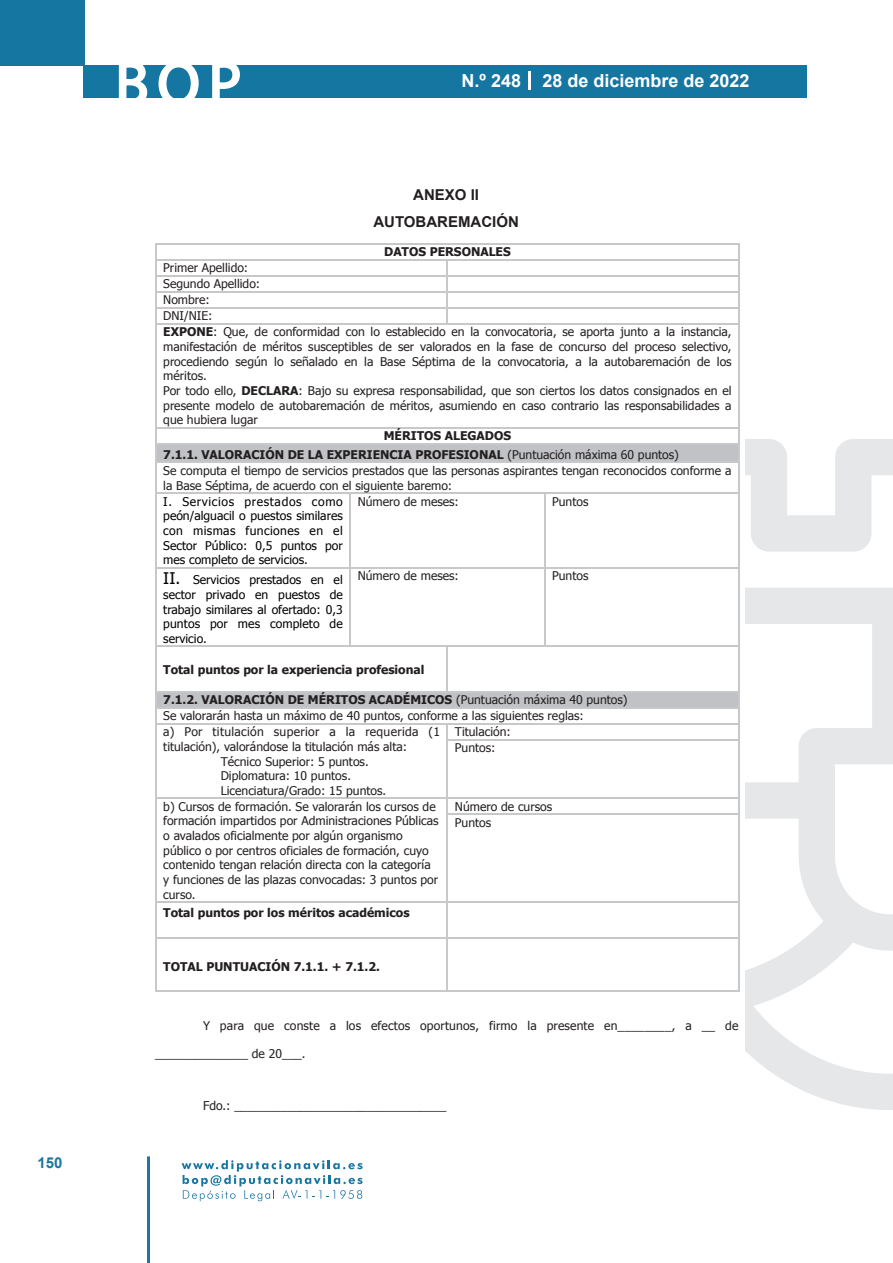
<style>
.page{position:relative;width:893px;height:1263px;background:#fff}
.page>*{position:absolute;margin:0;border:0;box-sizing:border-box;transform-origin:0 0}
.t1{font:500 61.5px "Avant Garde";color:#fff}
.t2{font:700 18px "Arial";color:#fff}
.t3{font:700 15px/27.3px "Arial";color:#231f20;text-align:center}
.t4{font:700 15px "Arial";color:#1d76a4}
.t5{font:12.15px "Tahoma";color:#231f20}
.t6{font:12px/14.7px "Tahoma";color:#231f20}
.t7{font:12px/14.7px "Tahoma";color:#000;text-align:justify}
.t8{font:700 12px/18.6px "Tahoma";color:#231f20}
.s1{font-weight:700}
.s2{font-weight:400}
.s3{font-size:16.05px}
</style>
<div class="page">
<div style="left:0;top:0;width:85px;height:65px;background:#1676a2"></div>
<div style="left:84px;top:65px;width:723px;height:33px;background:#1676a2"></div>
<svg style="left:118px;top:65px;width:30px;height:33px"></svg>
<svg style="left:158px;top:65px;width:41px;height:33px"></svg>
<svg style="left:212px;top:65px;width:28px;height:33px"></svg>
<svg style="left:182px;top:1160px;width:181px;height:41px"></svg>
<hr style="left:147px;top:1156px;width:3px;height:107px;background:#1d76a4">
<svg style="left:529px;top:71px;width:2px;height:19px"></svg>
<svg style="left:745px;top:439px;width:148px;height:671px"></svg>
<hr style="left:157px;top:243px;width:581px;height:1px;background:#c7c8ca">
<hr style="left:157px;top:259px;width:290px;height:1px;background:#c7c8ca">
<hr style="left:448px;top:259px;width:290px;height:1px;background:#c7c8ca">
<hr style="left:157px;top:275px;width:290px;height:1px;background:#c7c8ca">
<hr style="left:448px;top:275px;width:290px;height:1px;background:#c7c8ca">
<hr style="left:157px;top:291px;width:290px;height:1px;background:#c7c8ca">
<hr style="left:448px;top:291px;width:290px;height:1px;background:#c7c8ca">
<svg style="left:155px;top:243px;width:2px;height:80px"></svg>
<hr style="left:157px;top:307px;width:290px;height:1px;background:#c7c8ca">
<svg style="left:447px;top:259px;width:1px;height:64px"></svg>
<hr style="left:448px;top:307px;width:290px;height:1px;background:#c7c8ca">
<svg style="left:738px;top:243px;width:2px;height:80px"></svg>
<hr style="left:155px;top:323px;width:2px;height:105px;background:#c7c8ca">
<hr style="left:157px;top:323px;width:581px;height:1px;background:#c7c8ca">
<hr style="left:738px;top:323px;width:2px;height:105px;background:#c7c8ca">
<svg style="left:155px;top:428px;width:2px;height:15px"></svg>
<hr style="left:157px;top:427px;width:581px;height:1px;background:#c7c8ca">
<svg style="left:738px;top:428px;width:2px;height:15px"></svg>
<div style="left:157px;top:444px;width:581px;height:18px;background:#c0c2c5"></div>
<hr style="left:155px;top:443px;width:2px;height:20px;background:#c7c8ca">
<hr style="left:157px;top:443px;width:581px;height:1px;background:#c7c8ca">
<hr style="left:738px;top:443px;width:2px;height:20px;background:#c7c8ca">
<hr style="left:155px;top:462px;width:2px;height:32px;background:#c7c8ca">
<hr style="left:157px;top:462px;width:581px;height:1px;background:#c7c8ca">
<hr style="left:738px;top:462px;width:2px;height:32px;background:#c7c8ca">
<hr style="left:155px;top:492px;width:2px;height:76px;background:#c7c8ca">
<hr style="left:157px;top:492px;width:193px;height:2px;background:#c7c8ca">
<hr style="left:350px;top:492px;width:1px;height:76px;background:#c7c8ca">
<hr style="left:351px;top:492px;width:193px;height:2px;background:#c7c8ca">
<hr style="left:544px;top:492px;width:1px;height:76px;background:#c7c8ca">
<hr style="left:545px;top:492px;width:193px;height:2px;background:#c7c8ca">
<hr style="left:738px;top:492px;width:2px;height:76px;background:#c7c8ca">
<hr style="left:155px;top:567px;width:2px;height:80px;background:#c7c8ca">
<hr style="left:157px;top:567px;width:193px;height:1px;background:#c7c8ca">
<hr style="left:350px;top:567px;width:1px;height:80px;background:#c7c8ca">
<hr style="left:351px;top:567px;width:193px;height:1px;background:#c7c8ca">
<hr style="left:544px;top:567px;width:1px;height:80px;background:#c7c8ca">
<hr style="left:545px;top:567px;width:193px;height:1px;background:#c7c8ca">
<hr style="left:738px;top:567px;width:2px;height:80px;background:#c7c8ca">
<hr style="left:155px;top:646px;width:2px;height:46px;background:#c7c8ca">
<hr style="left:157px;top:646px;width:290px;height:1px;background:#c7c8ca">
<hr style="left:447px;top:646px;width:1px;height:46px;background:#c7c8ca">
<hr style="left:448px;top:646px;width:290px;height:1px;background:#c7c8ca">
<hr style="left:738px;top:646px;width:2px;height:46px;background:#c7c8ca">
<div style="left:157px;top:692px;width:581px;height:15px;background:#c0c2c5"></div>
<hr style="left:157px;top:691px;width:581px;height:1px;background:#c7c8ca">
<svg style="left:155px;top:692px;width:2px;height:31px"></svg>
<hr style="left:157px;top:707px;width:581px;height:1px;background:#c7c8ca">
<hr style="left:155px;top:723px;width:2px;height:76px;background:#c7c8ca">
<hr style="left:157px;top:723px;width:290px;height:1px;background:#c7c8ca">
<svg style="left:447px;top:723px;width:1px;height:16px"></svg>
<hr style="left:448px;top:723px;width:290px;height:1px;background:#c7c8ca">
<svg style="left:738px;top:692px;width:2px;height:47px"></svg>
<hr style="left:447px;top:739px;width:1px;height:60px;background:#c7c8ca">
<hr style="left:448px;top:739px;width:290px;height:1px;background:#c7c8ca">
<hr style="left:738px;top:739px;width:2px;height:60px;background:#c7c8ca">
<hr style="left:155px;top:797px;width:2px;height:106px;background:#c7c8ca">
<hr style="left:157px;top:797px;width:290px;height:2px;background:#c7c8ca">
<svg style="left:447px;top:799px;width:1px;height:14px"></svg>
<hr style="left:448px;top:797px;width:290px;height:2px;background:#c7c8ca">
<svg style="left:738px;top:799px;width:2px;height:14px"></svg>
<hr style="left:447px;top:813px;width:1px;height:90px;background:#c7c8ca">
<hr style="left:448px;top:813px;width:290px;height:2px;background:#c7c8ca">
<hr style="left:738px;top:813px;width:2px;height:90px;background:#c7c8ca">
<hr style="left:155px;top:901px;width:2px;height:38px;background:#c7c8ca">
<hr style="left:157px;top:901px;width:290px;height:2px;background:#c7c8ca">
<hr style="left:447px;top:901px;width:1px;height:38px;background:#c7c8ca">
<hr style="left:448px;top:901px;width:290px;height:2px;background:#c7c8ca">
<hr style="left:738px;top:901px;width:2px;height:38px;background:#c7c8ca">
<hr style="left:155px;top:937px;width:2px;height:55px;background:#c7c8ca">
<hr style="left:157px;top:937px;width:290px;height:2px;background:#c7c8ca">
<hr style="left:157px;top:991px;width:290px;height:1px;background:#c7c8ca">
<hr style="left:447px;top:937px;width:1px;height:55px;background:#c7c8ca">
<hr style="left:448px;top:937px;width:290px;height:2px;background:#c7c8ca">
<hr style="left:738px;top:937px;width:2px;height:55px;background:#c7c8ca">
<hr style="left:448px;top:991px;width:290px;height:1px;background:#c7c8ca">
<p class="t4" style="left:37px;top:1152px;width:27px">150</p>
<h1 class="t1" style="left:115px;top:46px;width:128px">BOP</h1>
<h2 class="t2" style="left:462px;top:68px;width:289px">N.º 248 28 de diciembre de 2022</h2>
<p class="t3" style="left:373px;top:181px;width:147px">ANEXO II<br>AUTOBAREMACIÓN</p>
<p class="t8" style="left:384px;top:242px;width:128px">DATOS PERSONALES</p>
<p class="t6" style="left:163px;top:259px;width:570px;line-height:16px">Primer Apellido:<br>Segundo Apellido:<br>Nombre:<br>DNI/NIE:<br><span class="s1">EXPONE</span>: Que, de conformidad con lo establecido en la convocatoria, se aporta junto a la instancia,</p>
<p class="t6" style="left:163px;top:339px;width:570px">manifestación de méritos susceptibles de ser valorados en la fase de concurso del proceso selectivo, procediendo según lo señalado en la Base Séptima de la convocatoria, a la autobaremación de los méritos.<br>Por todo ello, <span class="s1">DECLARA</span>: Bajo su expresa responsabilidad, que son ciertos los datos consignados en el presente modelo de autobaremación de méritos, asumiendo en caso contrario las responsabilidades a que hubiera lugar</p>
<p class="t8" style="left:163px;top:426px;width:517px;text-indent:220px">MÉRITOS ALEGADOS<br>7.1.1. VALORACIÓN DE LA EXPERIENCIA PROFESIONAL <span class="s2">(Puntuación máxima 60 puntos)</span></p>
<p class="t6" style="left:163px;top:463px;width:570px">Se computa el tiempo de servicios prestados que las personas aspirantes tengan reconocidos conforme a la Base Séptima, de acuerdo con el siguiente baremo:</p>
<p class="t7" style="left:163px;top:493px;width:181px">I. Servicios prestados como peón/alguacil o puestos similares con mismas funciones en el Sector Público: 0,5 puntos por mes completo de servicios.</p>
<p class="t6" style="left:358px;top:493px;width:103px">Número de meses:</p>
<p class="t6" style="left:552px;top:493px;width:38px">Puntos</p>
<p class="t7" style="left:163px;top:572px;width:181px"><span class="s3">II.</span> Servicios prestados en el sector privado en puestos de trabajo similares al ofertado: 0,3 puntos por mes completo de servicio.</p>
<p class="t6" style="left:358px;top:568px;width:103px">Número de meses:</p>
<p class="t6" style="left:552px;top:568px;width:38px">Puntos</p>
<p class="t8" style="left:163px;top:659px;width:263px">Total puntos por la experiencia profesional</p>
<p class="t6" style="left:163px;top:691px;width:466px;line-height:16px"><span class="s1">7.1.2. VALORACIÓN DE MÉRITOS ACADÉMICOS</span> (Puntuación máxima 40 puntos)<br>Se valorarán hasta un máximo de 40 puntos, conforme a las siguientes reglas:<br>a) Por titulación superior a la requerida (1</p>
<p class="t6" style="left:221px;top:739px;width:188px;text-indent:-57px">titulación), valorándose la titulación más alta:<br>Técnico Superior: 5 puntos.<br>Diplomatura: 10 puntos.<br>Licenciatura/Grado: 15 puntos.</p>
<p class="t6" style="left:455px;top:723px;width:57px;line-height:16px">Titulación:<br>Puntos:</p>
<p class="t6" style="left:163px;top:798px;width:277px">b) Cursos de formación. Se valorarán los cursos de formación impartidos por Administraciones Públicas o avalados oficialmente por algún organismo público o por centros oficiales de formación, cuyo contenido tengan relación directa con la categoría y funciones de las plazas convocadas: 3 puntos por curso.</p>
<p class="t6" style="left:455px;top:798px;width:99px;line-height:16px">Número de cursos<br>Puntos</p>
<p class="t8" style="left:163px;top:903px;width:248px">Total puntos por los méritos académicos</p>
<p class="t8" style="left:163px;top:956px;width:218px">TOTAL PUNTUACIÓN 7.1.1. + 7.1.2.</p>
<p class="t6" style="left:203px;top:1018px;width:537px">Y para que conste a los efectos oportunos, firmo la presente en________, a __ de</p>
<p class="t6" style="left:155px;top:1046px;width:152px">______________ de 20___.</p>
<p class="t5" style="left:203px;top:1097px;width:245px">Fdo.: ________________________________</p>
</div>
